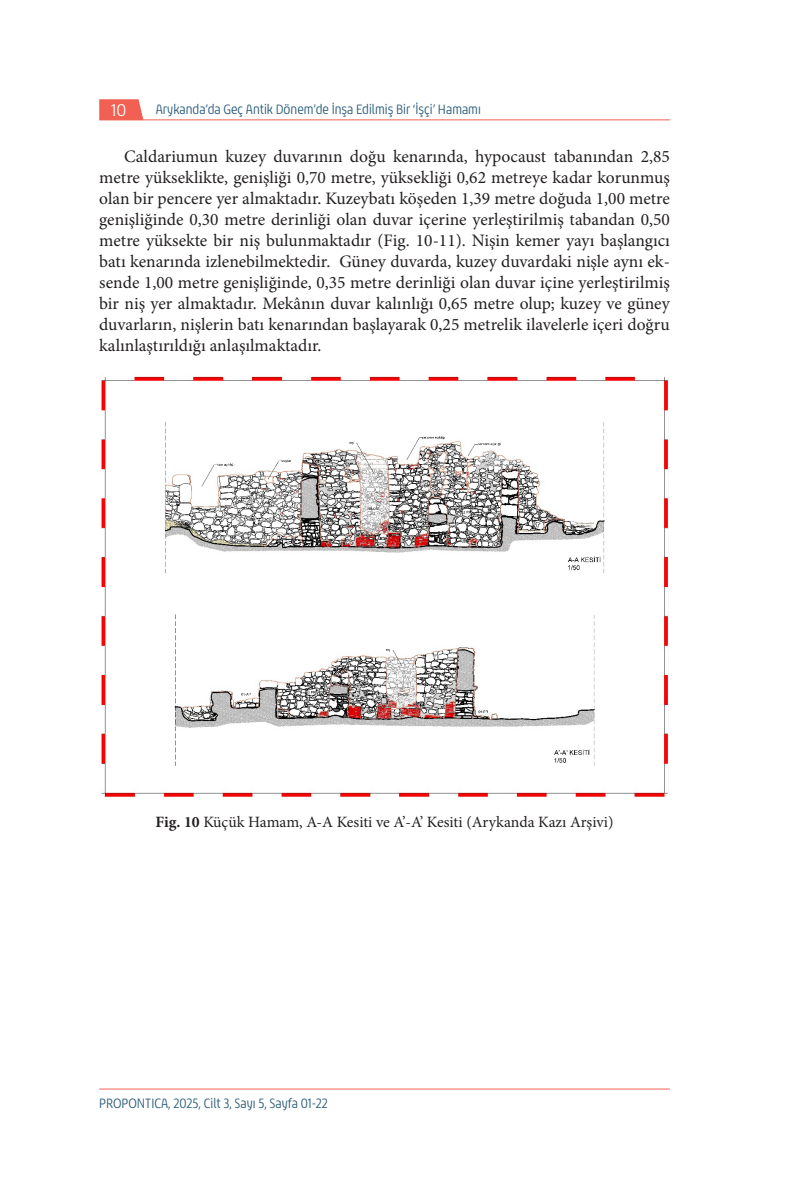
<style>
.page{position:relative;width:794px;height:1191px;background:#fff}
.page>*{position:absolute;margin:0;border:0;box-sizing:border-box;transform-origin:0 0}
.ANA_METİN{font:17.5px/21px "Minion Pro";color:#231f20;text-align:justify}
.t1{font:17.5px "Chypre Nor Boo";color:#fff}
.ANA_METİN-2{font:15.75px "Minion Pro";color:#231f20}
.t2{font:14px "Chypre Con Boo";color:#285b77}
.s1{font-weight:700}
</style>
<div class="page">
<svg style="left:99px;top:99px;width:44px;height:21px"></svg>
<hr style="left:99px;top:120px;width:571px;height:1px;background:#f16153">
<hr style="left:99px;top:1088px;width:571px;height:1px;background:#f16153">
<img style="left:101px;top:376px;width:568px;height:421px">
<p class="t1" style="left:111px;top:100px;width:17px">10</p>
<p class="t2" style="left:156px;top:101px;width:326px">Arykanda’da Geç Antik Dönem’de İnşa Edilmiş Bir ‘İşçi’ Hamamı</p>
<p class="ANA_METİN" style="left:99px;top:146px;width:572px;text-indent:25px">Caldariumun kuzey duvarının doğu kenarında, hypocaust tabanından 2,85 metre yükseklikte, genişliği 0,70 metre, yüksekliği 0,62 metreye kadar korunmuş olan bir pencere yer almaktadır. Kuzeybatı köşeden 1,39 metre doğuda 1,00 metre genişliğinde 0,30 metre derinliği olan duvar içerine yerleştirilmiş tabandan 0,50 metre yüksekte bir niş bulunmaktadır (Fig. 10-11). Nişin kemer yayı başlangıcı batı kenarında izlenebilmektedir. Güney duvarda, kuzey duvardaki nişle aynı ek&shy;sende 1,00 metre genişliğinde, 0,35 metre derinliği olan duvar içine yerleştirilmiş bir niş yer almaktadır. Mekânın duvar kalınlığı 0,65 metre olup; kuzey ve güney duvarların, nişlerin batı kenarından başlayarak 0,25 metrelik ilavelerle içeri doğru kalınlaştırıldığı anlaşılmaktadır.</p>
<p class="ANA_METİN-2" style="left:156px;top:811px;width:459px"><span class="s1">Fig. 10</span> Küçük Hamam, A-A Kesiti ve A’-A’ Kesiti (Arykanda Kazı Arşivi)</p>
<p class="t2" style="left:99px;top:1095px;width:230px">PROPONTICA, 2025, Cilt 3, Sayı 5, Sayfa 01-22</p>
</div>
